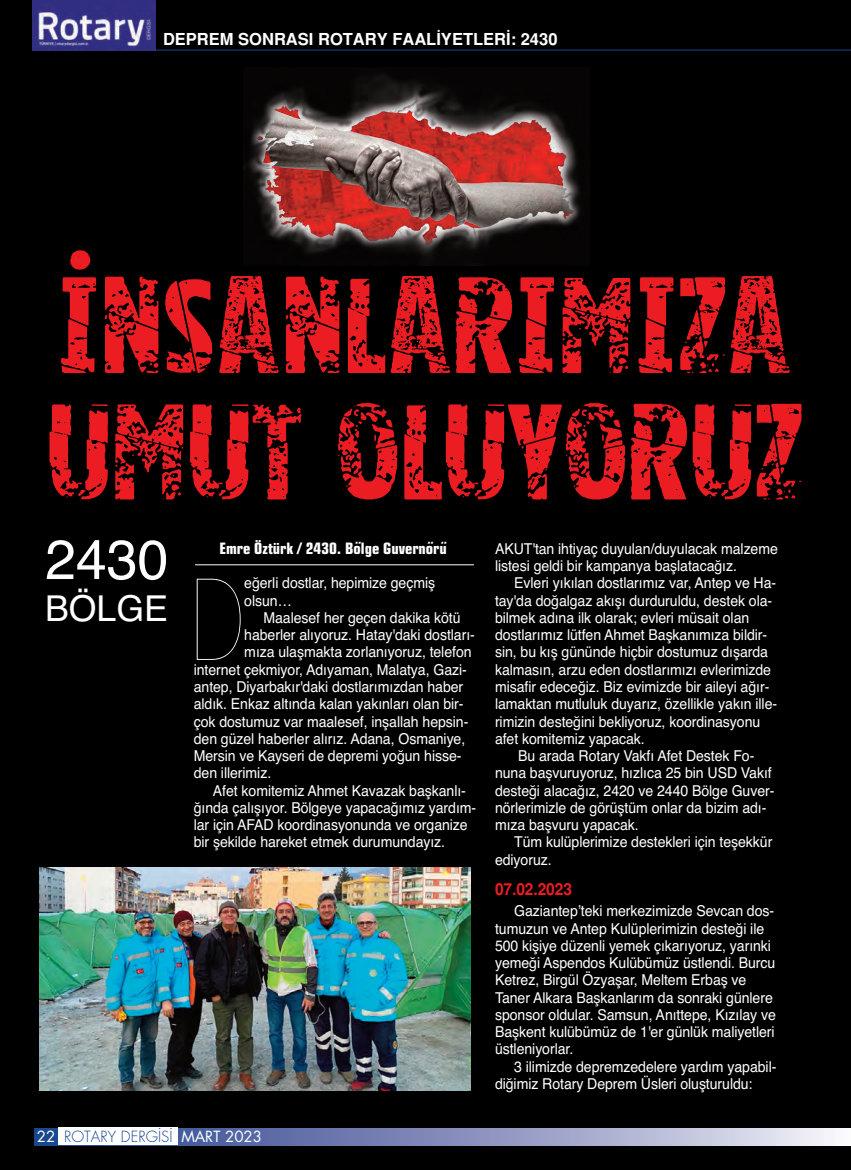
<style>
.page{position:relative;width:851px;height:1170px;background:#fff}
.page>*{position:absolute;margin:0;border:0;box-sizing:border-box;transform-origin:0 0}
.t1{font:162.75px/126.4px "Vtksgoodluckforyou";letter-spacing:-.015em;color:#eb1d23}
.t2{font:300 105.3px "Elle Nova C Ultra";color:#fff;scale:.93 1}
.t3{font:55.35px "Helvetica";color:#fff}
.t4{font:35.7px "Helvetica";color:#fff}
.t5{font:700 16.5px "Helveticam";color:#fff}
.t6{font:700 16.5px "Helveticam";letter-spacing:-.005em;color:#eb1d23;scale:.94 1}
.t7{font:700 15.75px "Eurostil Cond";color:#fff}
.t8{font:15px/17.2px "Helvetica";letter-spacing:-.005em;color:#fff;scale:.94 1}
.t9{font:15px "Futura Lightm";color:#18468e}
.t10{font:15px "Futura Bookm";color:#fff}
.s1{font-family:"Menlo";font-style:italic}
.s2{font-family:"Futura Bookm";color:#fff}
</style>
<div class="page">
<div style="left:0;top:0;width:850px;height:1169px;background:#000"></div>
<svg style="left:34px;top:1128px;width:816px;height:16px;background:#949cc4"></svg>
<div style="left:58px;top:1127px;width:120px;height:18px;background:#fff"></div>
<img style="left:40px;top:867px;width:430px;height:223px">
<hr style="left:195px;top:564px;width:279px;height:1px;background:#fff">
<hr style="left:34px;top:50px;width:816px;height:1px;background:#18468e">
<img style="left:33px;top:0;width:122px;height:50px">
<img style="left:243px;top:72px;width:339px;height:193px">
<p class="t5" style="left:163px;top:29px;width:396px">DEPREM SONRASI ROTARY FAALİYETLERİ: 2430</p>
<h1 class="t1" style="left:45px;top:253px;width:759px">İNSANLARIMIZA<br>UMUT OLUYORUZ</h1>
<h3 class="t3" style="left:45px;top:527px;width:125px">2430</h3>
<h3 class="t4" style="left:45px;top:587px;width:124px">BÖLGE</h3>
<p class="t7" style="left:219px;top:538px;width:230px">Emre Öztürk / 2430. Bo<span class="s1">̈</span>lge Guverno<span class="s1">̈</span>ru<span class="s1">̈</span></p>
<p class="t8" style="left:244px;top:574px;width:204px">eğerli dostlar, hepimize geçmiş olsun…</p>
<p class="t8" style="left:263px;top:609px;width:211px">Maalesef her geçen dakika kötü</p>
<p class="t8" style="left:244px;top:626px;width:247px">haberler alıyoruz. Hatay'daki dostları-</p>
<p class="t8" style="left:244px;top:643px;width:243px">mıza ulaşmakta zorlanıyoruz, telefon</p>
<p class="t8" style="left:194px;top:661px;width:292px">internet çekmiyor, Adıyaman, Malatya, Gazi-</p>
<p class="t8" style="left:194px;top:678px;width:288px">antep, Diyarbakır'daki dostlarımızdan haber</p>
<p class="t8" style="left:194px;top:695px;width:288px">aldık. Enkaz altında kalan yakınları olan bir-</p>
<p class="t8" style="left:194px;top:712px;width:293px">çok dostumuz var maalesef, inşallah hepsin-</p>
<p class="t8" style="left:194px;top:730px;width:290px">den güzel haberler alırız. Adana, Osmaniye,</p>
<p class="t8" style="left:194px;top:747px;width:286px">Mersin ve Kayseri de depremi yoğun hisse-</p>
<p class="t8" style="left:194px;top:764px;width:84px">den illerimiz.</p>
<p class="t8" style="left:213px;top:781px;width:271px">Afet komitemiz Ahmet Kavazak başkanlı-</p>
<p class="t8" style="left:194px;top:799px;width:302px">ğında çalışıyor. Bölgeye yapacağımız yardım-</p>
<p class="t8" style="left:194px;top:816px;width:293px">lar için AFAD koordinasyonunda ve organize</p>
<p class="t8" style="left:194px;top:833px;width:269px">bir şekilde hareket etmek durumundayız.</p>
<h2 class="t2" style="left:190px;top:563px;width:60px">D</h2>
<p class="t9" style="left:37px;top:1126px;width:137px"><span class="s2">22</span> ROTARY DERGİSİ</p>
<p class="t10" style="left:181px;top:1126px;width:82px">MART 2023</p>
<p class="t8" style="left:495px;top:540px;width:302px">AKUT'tan ihtiyaç duyulan/duyulacak malzeme listesi geldi bir kampanya başlatacağız.</p>
<p class="t8" style="left:514px;top:574px;width:280px">Evleri yıkılan dostlarımız var, Antep ve Ha-</p>
<p class="t8" style="left:495px;top:592px;width:296px">tay'da doğalgaz akışı durduruldu, destek ola-</p>
<p class="t8" style="left:495px;top:609px;width:272px">bilmek adına ilk olarak; evleri müsait olan</p>
<p class="t8" style="left:495px;top:626px;width:291px">dostlarımız lütfen Ahmet Başkanımıza bildir-</p>
<p class="t8" style="left:495px;top:643px;width:292px">sin, bu kış gününde hiçbir dostumuz dışarda</p>
<p class="t8" style="left:495px;top:661px;width:295px">kalmasın, arzu eden dostlarımızı evlerimizde</p>
<p class="t8" style="left:495px;top:678px;width:293px">misafir edeceğiz. Biz evimizde bir aileyi ağır-</p>
<p class="t8" style="left:495px;top:695px;width:301px">lamaktan mutluluk duyarız, özellikle yakın ille-</p>
<p class="t8" style="left:495px;top:712px;width:283px">rimizin desteğini bekliyoruz, koordinasyonu</p>
<p class="t8" style="left:495px;top:730px;width:161px">afet komitemiz yapacak.</p>
<p class="t8" style="left:518px;top:747px;width:253px">Bu arada Rotary Vakfı Afet Destek Fo-</p>
<p class="t8" style="left:495px;top:764px;width:296px">nuna başvuruyoruz, hızlıca 25 bin USD Vakıf</p>
<p class="t8" style="left:495px;top:781px;width:299px">desteği alacağız, 2420 ve 2440 Bölge Guver-</p>
<p class="t8" style="left:495px;top:799px;width:290px">nörlerimizle de görüştüm onlar da bizim adı-</p>
<p class="t8" style="left:495px;top:816px;width:154px">mıza başvuru yapacak.</p>
<p class="t8" style="left:514px;top:833px;width:276px">Tüm kulüplerimize destekleri için teşekkür</p>
<p class="t8" style="left:495px;top:850px;width:62px">ediyoruz.</p>
<p class="t6" style="left:495px;top:878px;width:83px">07.02.2023</p>
<p class="t8" style="left:495px;top:902px;width:300px;text-indent:19px">Gaziantep’teki merkezimizde Sevcan dos&shy;tumuzun ve Antep Kulüplerimizin desteği ile 500 kişiye düzenli yemek çıkarıyoruz, yarınki yemeği Aspendos Kulübümüz üstlendi. Burcu Ketrez, Birgül Özyaşar, Meltem Erbaş ve Taner Alkara Başkanlarım da sonraki günlere sponsor oldular. Samsun, Anıttepe, Kızılay ve Başkent kulübümüz de 1'er günlük maliyetleri üstleniyorlar.</p>
<p class="t8" style="left:495px;top:1057px;width:301px;text-indent:19px">3 ilimizde depremzedelere yardım yapabil&shy;diğimiz Rotary Deprem Üsleri oluşturuldu:</p>
</div>
